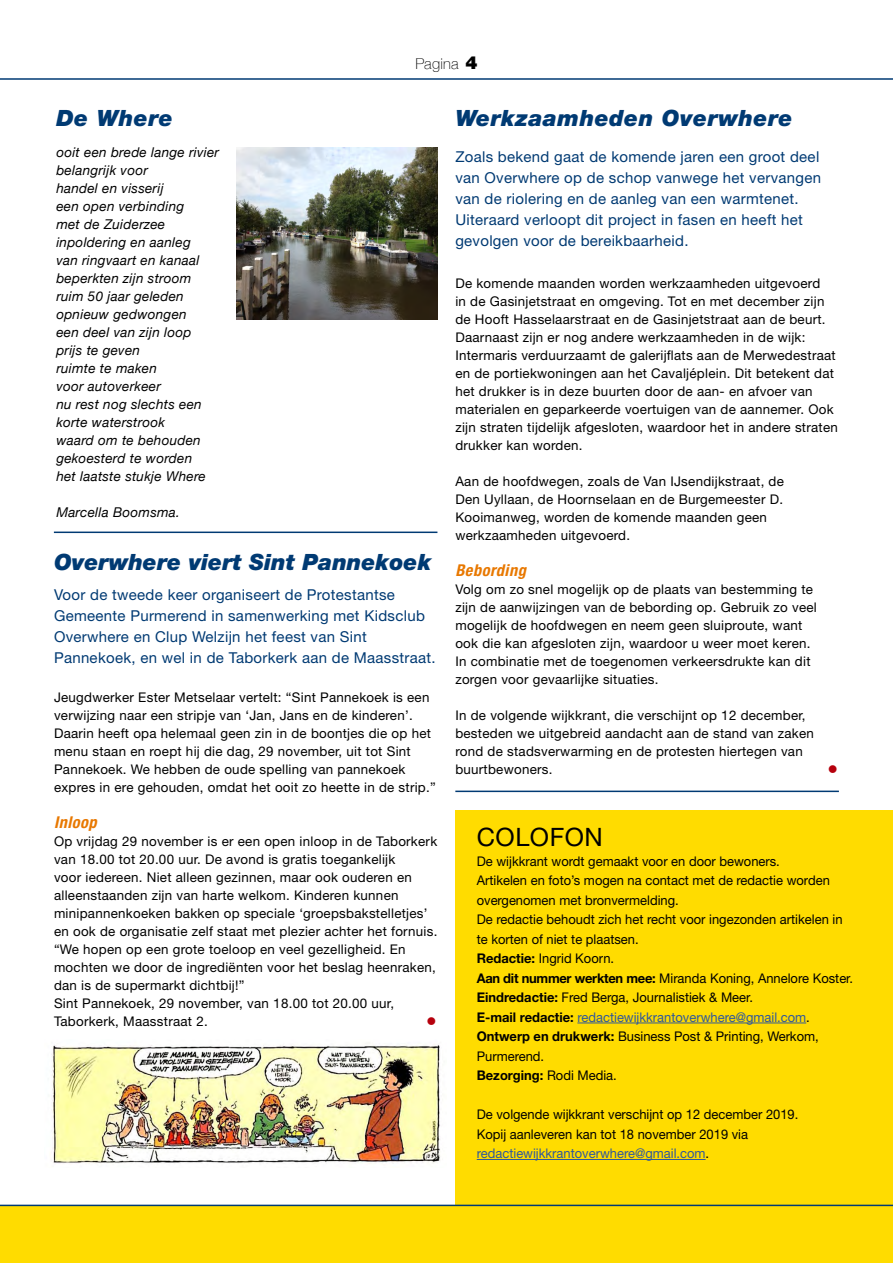
<style>
.page{position:relative;width:893px;height:1263px;background:#fff}
.page>*{position:absolute;margin:0;border:0;box-sizing:border-box;transform-origin:0 0}
.t1{font:25.35px "Helvetica Neue";letter-spacing:.02em;color:#000}
.H1__Kop{font:italic 900 22.5px "Helvetica Neue";letter-spacing:.015em;color:#003a73}
.H2__Subkop{font:italic 700 condensed 16.35px "Helvetica Neue";letter-spacing:.03em;color:#e87800}
.H__Introtekst{font:15px/21px "Helvetica Neue";letter-spacing:.02em;color:#003a73}
.t2{font:100 15px "Helvetica Neue";letter-spacing:.02em;color:#000}
.P__Tekst_plat{font:italic 13.5px "Helvetica Neue";letter-spacing:.02em;color:#000}
.P__Tekst_plat-2{font:13.35px/18px "Helvetica Neue";letter-spacing:.02em;color:#000}
.P__Tekst_plat-3{font:13.35px/19.5px "Helvetica Neue";color:#000}
.t3{font:13.35px "Helvetica Neue";color:#30589b}
.t4{font:700 13.35px "Helvetica Neue";color:#000}
.P__Tekst_plat-4{font:13.35px "Wingdings";color:#b6000d}
.s1{font-weight:900;font-size:18px}
.s2{font-weight:700}
.s3{font-weight:700;color:#000}
.s4{color:#000}
.s5{font-weight:400}
.s6{color:#30589b}
</style>
<div class="page">
<hr style="left:0;top:78px;width:893px;height:2px;background:#003a73">
<div style="left:0;top:1206px;width:893px;height:57px;background:#ffdc00"></div>
<div style="left:455px;top:810px;width:438px;height:453px;background:#ffdc00"></div>
<hr style="left:577px;top:1023px;width:229px;height:1px;background:#30589b">
<hr style="left:477px;top:1159px;width:229px;height:1px;background:#30589b">
<hr style="left:0;top:1205px;width:893px;height:1px;background:#003a73">
<hr style="left:455px;top:791px;width:384px;height:1px;background:#003a73">
<hr style="left:54px;top:531px;width:383px;height:2px;background:#003a73">
<img style="left:51px;top:1045px;width:390px;height:119px">
<img style="left:237px;top:147px;width:200px;height:173px">
<p class="t2" style="left:415px;top:52px;width:63px">Pagina <span class="s1">4</span></p>
<h1 class="H1__Kop" style="left:56px;top:104px;width:118px">De Where</h1>
<p class="P__Tekst_plat" style="left:56px;top:142px;width:164px">ooit een brede lange rivier</p>
<p class="P__Tekst_plat" style="left:56px;top:160px;width:93px">belangrijk voor</p>
<p class="P__Tekst_plat" style="left:56px;top:178px;width:109px">handel en visserij</p>
<p class="P__Tekst_plat" style="left:56px;top:196px;width:129px">een open verbinding</p>
<p class="P__Tekst_plat" style="left:56px;top:214px;width:110px">met de Zuiderzee</p>
<p class="P__Tekst_plat" style="left:56px;top:232px;width:136px">inpoldering en aanleg</p>
<p class="P__Tekst_plat" style="left:56px;top:250px;width:144px">van ringvaart en kanaal</p>
<p class="P__Tekst_plat" style="left:56px;top:268px;width:136px">beperkten zijn stroom</p>
<p class="P__Tekst_plat" style="left:56px;top:286px;width:129px">ruim 50 jaar geleden</p>
<p class="P__Tekst_plat" style="left:56px;top:304px;width:132px">opnieuw gedwongen</p>
<p class="P__Tekst_plat" style="left:56px;top:322px;width:137px">een deel van zijn loop</p>
<p class="P__Tekst_plat" style="left:56px;top:340px;width:85px">prijs te geven</p>
<p class="P__Tekst_plat" style="left:56px;top:358px;width:102px">ruimte te maken</p>
<p class="P__Tekst_plat" style="left:56px;top:376px;width:106px">voor autoverkeer</p>
<p class="P__Tekst_plat" style="left:56px;top:394px;width:147px">nu rest nog slechts een</p>
<p class="P__Tekst_plat" style="left:56px;top:412px;width:110px">korte waterstrook</p>
<p class="P__Tekst_plat" style="left:56px;top:430px;width:146px">waard om te behouden</p>
<p class="P__Tekst_plat" style="left:56px;top:448px;width:137px">gekoesterd te worden</p>
<p class="P__Tekst_plat" style="left:56px;top:466px;width:151px">het laatste stukje Where</p>
<p class="P__Tekst_plat" style="left:56px;top:502px;width:125px">Marcella Boomsma.</p>
<h1 class="H1__Kop" style="left:54px;top:548px;width:379px">Overwhere viert Sint Pannekoek</h1>
<p class="H__Introtekst" style="left:54px;top:584px;width:383px">Voor de tweede keer organiseert de Protestantse Gemeente Purmerend in samenwerking met Kidsclub Overwhere en Clup Welzijn het feest van Sint Pannekoek, en wel in de Taborkerk aan de Maasstraat.</p>
<p class="P__Tekst_plat-2" style="left:54px;top:688px;width:383px">Jeugdwerker Ester Metselaar vertelt: “Sint Pannekoek is een verwijzing naar een stripje van ‘Jan, Jans en de kinderen’.<br>Daarin heeft opa helemaal geen zin in de boontjes die op het menu staan en roept hij die dag, 29 november, uit tot Sint Pannekoek. We hebben de oude spelling van pannekoek expres in ere gehouden, omdat het ooit zo heette in de strip.”</p>
<h2 class="H2__Subkop" style="left:54px;top:812px;width:44px">Inloop</h2>
<p class="P__Tekst_plat-2" style="left:54px;top:832px;width:385px">Op vrijdag 29 november is er een open inloop in de Taborkerk van 18.00 tot 20.00 uur. De avond is gratis toegankelijk<br>voor iedereen. Niet alleen gezinnen, maar ook ouderen en alleenstaanden zijn van harte welkom. Kinderen kunnen minipannenkoeken bakken op speciale ‘groepsbakstelletjes’ en ook de organisatie zelf staat met plezier achter het fornuis. “We hopen op een grote toeloop en veel gezelligheid. En mochten we door de ingrediënten voor het beslag heenraken, dan is de supermarkt dichtbij!”</p>
<p class="P__Tekst_plat-2" style="left:54px;top:994px;width:342px">Sint Pannekoek, 29 november, van 18.00 tot 20.00 uur,<br>Taborkerk, Maasstraat 2.</p>
<p class="P__Tekst_plat-4" style="left:427px;top:1014px;width:11px">●</p>
<h1 class="H1__Kop" style="left:455px;top:104px;width:339px">Werkzaamheden Overwhere</h1>
<p class="H__Introtekst" style="left:455px;top:146px;width:367px">Zoals bekend gaat de komende jaren een groot deel van Overwhere op de schop vanwege het vervangen van de riolering en de aanleg van een warmtenet.<br>Uiteraard verloopt dit project in fasen en heeft het gevolgen voor de bereikbaarheid.</p>
<p class="P__Tekst_plat-2" style="left:455px;top:274px;width:384px">De komende maanden worden werkzaamheden uitgevoerd<br>in de Gasinjetstraat en omgeving. Tot en met december zijn de Hooft Hasselaarstraat en de Gasinjetstraat aan de beurt.<br>Daarnaast zijn er nog andere werkzaamheden in de wijk:<br>Intermaris verduurzaamt de galerijflats aan de Merwedestraat en de portiekwoningen aan het Cavaljéplein. Dit betekent dat het drukker is in deze buurten door de aan- en afvoer van materialen en geparkeerde voertuigen van de aannemer. Ook zijn straten tijdelijk afgesloten, waardoor het in andere straten drukker kan worden.</p>
<p class="P__Tekst_plat-2" style="left:455px;top:472px;width:330px">Aan de hoofdwegen, zoals de Van IJsendijkstraat, de Den Uyllaan, de Hoornselaan en de Burgemeester D.<br>Kooimanweg, worden de komende maanden geen werkzaamheden uitgevoerd.</p>
<h2 class="H2__Subkop" style="left:455px;top:560px;width:72px">Bebording</h2>
<p class="P__Tekst_plat-2" style="left:455px;top:580px;width:363px">Volg om zo snel mogelijk op de plaats van bestemming te zijn de aanwijzingen van de bebording op. Gebruik zo veel mogelijk de hoofdwegen en neem geen sluiproute, want ook die kan afgesloten zijn, waardoor u weer moet keren.<br>In combinatie met de toegenomen verkeersdrukte kan dit zorgen voor gevaarlijke situaties.</p>
<p class="P__Tekst_plat-2" style="left:455px;top:706px;width:360px">In de volgende wijkkrant, die verschijnt op 12 december, besteden we uitgebreid aandacht aan de stand van zaken rond de stadsverwarming en de protesten hiertegen van buurtbewoners.</p>
<p class="P__Tekst_plat-4" style="left:828px;top:762px;width:11px">●</p>
<p class="t1" style="left:477px;top:822px;width:128px">COLOFON</p>
<p class="P__Tekst_plat-3" style="left:477px;top:851px;width:305px">De wijkkrant wordt gemaakt voor en door bewoners.</p>
<p class="P__Tekst_plat-3" style="left:477px;top:870px;width:355px">Artikelen en foto’s mogen na contact met de redactie worden overgenomen met bronvermelding.</p>
<p class="P__Tekst_plat-3" style="left:477px;top:909px;width:367px">De redactie behoudt zich het recht voor ingezonden artikelen in te korten of niet te plaatsen.</p>
<p class="P__Tekst_plat-3" style="left:477px;top:948px;width:139px"><span class="s2">Redactie:</span> Ingrid Koorn.</p>
<p class="P__Tekst_plat-3" style="left:477px;top:968px;width:378px"><span class="s2">Aan dit nummer werkten mee:</span> Miranda Koning, Annelore Koster.</p>
<p class="P__Tekst_plat-3" style="left:477px;top:987px;width:278px"><span class="s2">Eindredactie:</span> Fred Berga, Journalistiek &amp; Meer.</p>
<p class="t3" style="left:477px;top:1009px;width:335px"><span class="s3">E-mail redactie:</span> redactiewijkkrantoverwhere@gmail.com<span class="s4">.</span></p>
<p class="P__Tekst_plat-3" style="left:477px;top:1026px;width:343px"><span class="s2">Ontwerp en drukwerk:</span> Business Post &amp; Printing, Werkom,<br>Purmerend.</p>
<p class="t4" style="left:477px;top:1067px;width:142px">Bezorging: <span class="s5">Rodi Media.</span></p>
<p class="P__Tekst_plat-3" style="left:477px;top:1104px;width:323px">De volgende wijkkrant verschijnt op 12 december 2019.</p>
<p class="P__Tekst_plat-3" style="left:477px;top:1124px;width:273px">Kopij aanleveren kan tot 18 november 2019 via <span class="s6">redactiewijkkrantoverwhere@gmail.com</span>.</p>
</div>
